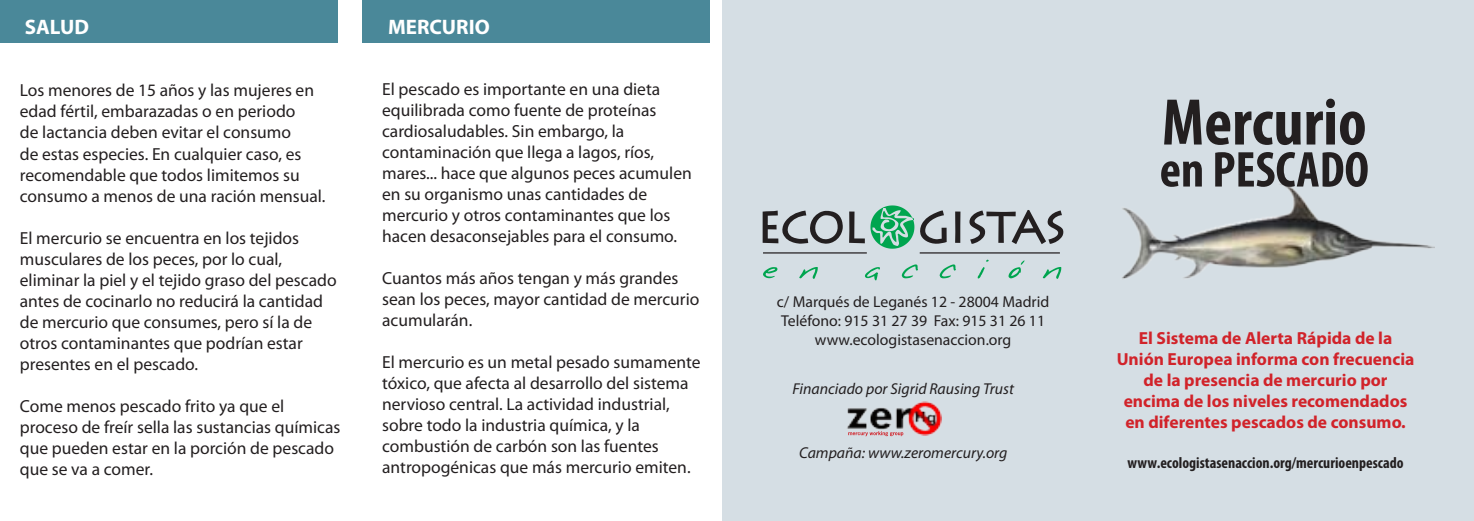
<style>
.page{position:relative;width:1474px;height:521px;background:#fff}
.page>*{position:absolute;margin:0;border:0;box-sizing:border-box;transform-origin:0 0}
.t1{font:700 condensed 66.5px "Myriad Pro";color:#231f20}
.t2{font:700 condensed 50.75px "Myriad Pro";color:#231f20}
.t3{font:700 21px "Myriad Pro";color:#fff}
.t4{font:17.5px/21px "Myriad Pro";color:#231f20}
.t5{font:700 17.5px/21px "Myriad Pro";color:#d1232a;text-align:center}
.t6{font:15.75px/18.9px "Myriad Pro";color:#231f20;text-align:center}
.t7{font:italic 15.75px "Myriad Pro";color:#231f20}
.t8{font:700 condensed 15.75px "Myriad Pro";color:#231f20}
</style>
<div class="page">
<div style="left:722px;top:0;width:751px;height:521px;background:#d5dee4"></div>
<img style="left:1122px;top:184px;width:312px;height:95px">
<div style="left:362px;top:0;width:347px;height:43px;background:#4a8899"></div>
<div style="left:0;top:0;width:337px;height:43px;background:#4a8899"></div>
<svg style="left:763px;top:267px;width:14px;height:11px"></svg>
<svg style="left:799px;top:267px;width:18px;height:12px"></svg>
<svg style="left:865px;top:267px;width:15px;height:13px"></svg>
<svg style="left:901px;top:264px;width:17px;height:14px"></svg>
<svg style="left:939px;top:264px;width:16px;height:14px"></svg>
<svg style="left:977px;top:260px;width:11px;height:18px"></svg>
<svg style="left:1042px;top:267px;width:19px;height:12px"></svg>
<svg style="left:1008px;top:260px;width:16px;height:18px"></svg>
<svg style="left:762px;top:205px;width:301px;height:48px"></svg>
<img style="left:847px;top:401px;width:94px;height:34px">
<svg style="left:848px;top:431px;width:55px;height:5px"></svg>
<p class="t3" style="left:25px;top:13px;width:66px">SALUD</p>
<p class="t3" style="left:388px;top:13px;width:103px">MERCURIO</p>
<p class="t4" style="left:20px;top:80px;width:307px">Los menores de 15 años y las mujeres en edad fértil, embarazadas o en periodo<br>de lactancia deben evitar el consumo<br>de estas especies. En cualquier caso, es recomendable que todos limitemos su consumo a menos de una ración mensual.</p>
<p class="t4" style="left:20px;top:227px;width:318px">El mercurio se encuentra en los tejidos musculares de los peces, por lo cual, eliminar la piel y el tejido graso del pescado antes de cocinarlo no reducirá la cantidad de mercurio que consumes, pero sí la de otros contaminantes que podrían estar presentes en el pescado.</p>
<p class="t4" style="left:20px;top:395px;width:322px">Come menos pescado frito ya que el proceso de freír sella las sustancias químicas que pueden estar en la porción de pescado que se va a comer.</p>
<p class="t4" style="left:382px;top:79px;width:311px">El pescado es importante en una dieta equilibrada como fuente de proteínas cardiosaludables. Sin embargo, la contaminación que llega a lagos, ríos, mares... hace que algunos peces acumulen en su organismo unas cantidades de mercurio y otros contaminantes que los hacen desaconsejables para el consumo.</p>
<p class="t4" style="left:382px;top:268px;width:319px">Cuantos más años tengan y más grandes sean los peces, mayor cantidad de mercurio acumularán.</p>
<p class="t4" style="left:382px;top:352px;width:320px">El mercurio es un metal pesado sumamente tóxico, que afecta al desarrollo del sistema nervioso central. La actividad industrial, sobre todo la industria química, y la combustión de carbón son las fuentes antropogénicas que más mercurio emiten.</p>
<p class="t6" style="left:777px;top:292px;width:274px">c/ Marqués de Leganés 12 - 28004 Madrid<br>Teléfono: 915 31 27 39 Fax: 915 31 26 11 www.ecologistasenaccion.org</p>
<p class="t7" style="left:792px;top:379px;width:223px">Financiado por Sigrid Rausing Trust</p>
<p class="t7" style="left:799px;top:443px;width:210px">Campaña: www.zeromercury.org</p>
<h1 class="t1" style="left:1161px;top:81px;width:206px">Mercurio</h1>
<h2 class="t2" style="left:1159px;top:138px;width:211px">en PESCADO</h2>
<p class="t5" style="left:1116px;top:327px;width:299px">El Sistema de Alerta Rápida de la Unión Europea informa con frecuencia de la presencia de mercurio por encima de los niveles recomendados en diferentes pescados de consumo.</p>
<p class="t8" style="left:1127px;top:452px;width:278px">www.ecologistasenaccion.org/mercurioenpescado</p>
</div>
